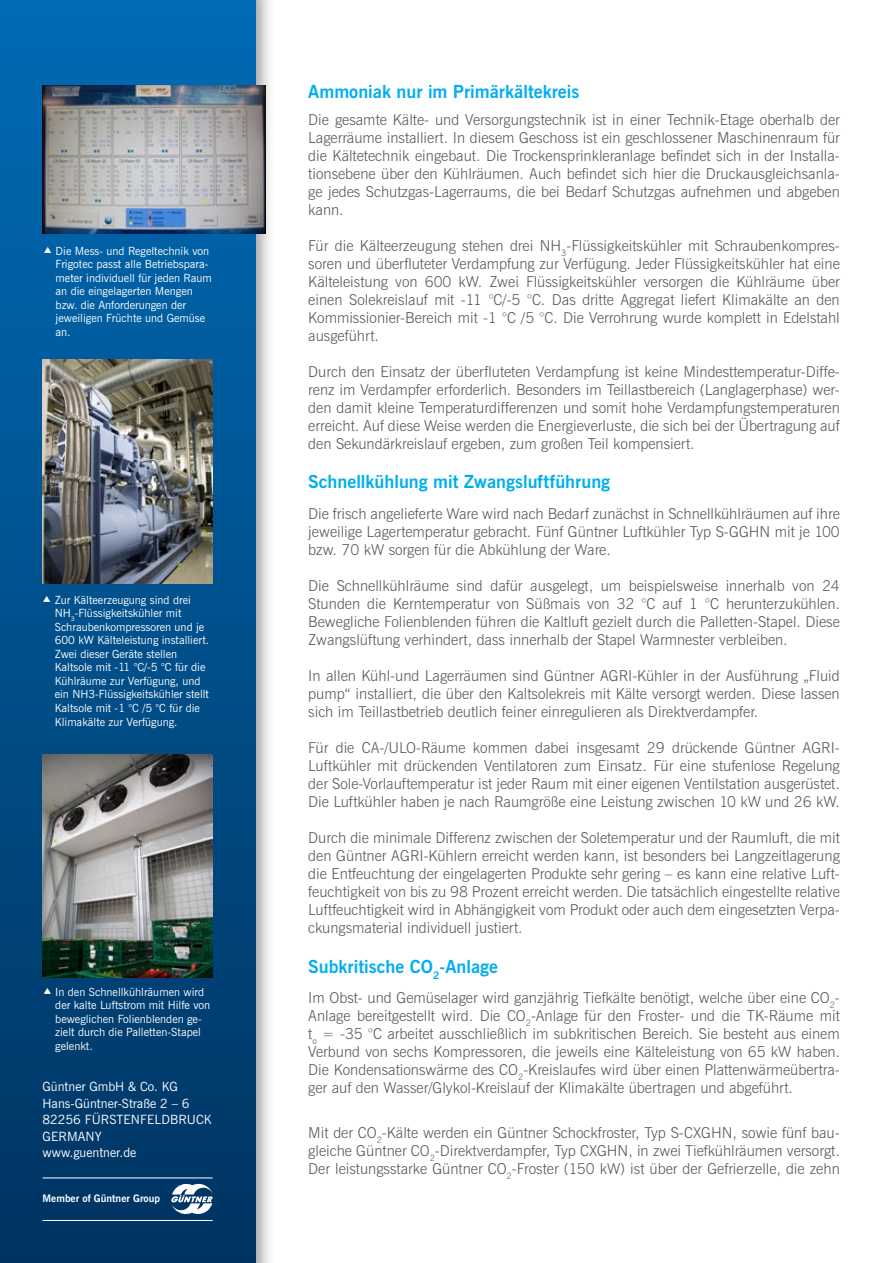
<style>
.page{position:relative;width:893px;height:1263px;background:#fff}
.page>*{position:absolute;margin:0;border:0;box-sizing:border-box;transform-origin:0 0}
.t1{font:700 18px "News Gothic";color:#00aeef}
.t2{font:300 15px/18px "News Gothic L";color:#58595b;text-align:justify}
.t3{font:12.75px/16.5px "News Gothic";color:#fff}
.t4{font:11.25px/13.5px "News Gothic";color:#fff}
.t5{font:700 10.35px "News Gothic";color:#fff}
</style>
<div class="page">
<div style="left:0;top:0;width:276px;height:1263px;background:#000;opacity:.38"></div>
<div style="left:0;top:0;width:255px;height:1263px;background:linear-gradient(to bottom,#026bb3,#023563)"></div>
<svg style="left:171px;top:1184px;width:42px;height:30px"></svg>
<hr style="left:43px;top:1220px;width:170px;height:1px;background:#fff">
<hr style="left:43px;top:1177px;width:170px;height:1px;background:#fff">
<img style="left:43px;top:360px;width:170px;height:224px">
<img style="left:43px;top:85px;width:223px;height:149px">
<img style="left:43px;top:754px;width:170px;height:224px">
<svg style="left:43px;top:596px;width:8px;height:6px"></svg>
<svg style="left:44px;top:987px;width:7px;height:7px"></svg>
<svg style="left:44px;top:246px;width:7px;height:7px"></svg>
<p class="t4" style="left:56px;top:244px;width:158px">Die Mess- und Regeltechnik von<br>Frigotec passt alle Betriebspara&shy;meter individuell für jeden Raum an die eingelagerten Mengen bzw. die Anforderungen der jeweiligen Früchte und Gemüse an.</p>
<p class="t4" style="left:55px;top:593px;width:156px">Zur Kälteerzeugung sind drei<br>NH<sub>3</sub>-Flüssigkeitskühler mit<br>Schraubenkompressoren und je<br>600 kW Kälteleistung installiert.<br>Zwei dieser Geräte stellen<br>Kaltsole mit -11 °C/-5 °C für die<br>Kühlräume zur Verfügung, und ein NH3-Flüssigkeitskühler stellt<br>Kaltsole mit -1 °C /5 °C für die<br>Klimakälte zur Verfügung.</p>
<p class="t4" style="left:55px;top:985px;width:156px">In den Schnellkühlräumen wird der kalte Luftstrom mit Hilfe von beweglichen Folienblenden ge&shy;zielt durch die Palletten-Stapel gelenkt.</p>
<p class="t3" style="left:43px;top:1079px;width:171px">Güntner GmbH &amp; Co. KG<br>Hans-Güntner-Straße 2 – 6<br>82256 FÜRSTENFELDBRUCK<br>GERMANY<br>www.guentner.de</p>
<p class="t5" style="left:43px;top:1192px;width:119px">Member of Güntner Group</p>
<p class="t1" style="left:308px;top:80px;width:273px">Ammoniak nur im Primärkältekreis</p>
<p class="t2" style="left:308px;top:110px;width:533px">Die gesamte Kälte- und Versorgungstechnik ist in einer Technik-Etage oberhalb der Lagerräume installiert. In diesem Geschoss ist ein geschlossener Maschinenraum für die Kältetechnik eingebaut. Die Trockensprinkleranlage befindet sich in der Installa&shy;tionsebene über den Kühlräumen. Auch befindet sich hier die Druckausgleichsanla&shy;ge jedes Schutzgas-Lagerraums, die bei Bedarf Schutzgas aufnehmen und abgeben kann.</p>
<p class="t2" style="left:308px;top:236px;width:533px">Für die Kälteerzeugung stehen drei NH<sub>3</sub>-Flüssigkeitskühler mit Schraubenkompres&shy;soren und überfluteter Verdampfung zur Verfügung. Jeder Flüssigkeitskühler hat eine Kälteleistung von 600 kW. Zwei Flüssigkeitskühler versorgen die Kühlräume über einen Solekreislauf mit -11 °C/-5 °C. Das dritte Aggregat liefert Klimakälte an den Kommissionier-Bereich mit -1 °C /5 °C. Die Verrohrung wurde komplett in Edelstahl ausgeführt.</p>
<p class="t2" style="left:308px;top:362px;width:533px">Durch den Einsatz der überfluteten Verdampfung ist keine Mindesttemperatur-Diffe&shy;renz im Verdampfer erforderlich. Besonders im Teillastbereich (Langlagerphase) wer&shy;den damit kleine Temperaturdifferenzen und somit hohe Verdampfungstemperaturen erreicht. Auf diese Weise werden die Energieverluste, die sich bei der Übertragung auf den Sekundärkreislauf ergeben, zum großen Teil kompensiert.</p>
<p class="t1" style="left:308px;top:470px;width:303px">Schnellkühlung mit Zwangsluftführung</p>
<p class="t2" style="left:308px;top:505px;width:533px">Die frisch angelieferte Ware wird nach Bedarf zunächst in Schnellkühlräumen auf ihre jeweilige Lagertemperatur gebracht. Fünf Güntner Luftkühler Typ S-GGHN mit je 100 bzw. 70 kW sorgen für die Abkühlung der Ware.</p>
<p class="t2" style="left:308px;top:577px;width:533px">Die Schnellkühlräume sind dafür ausgelegt, um beispielsweise innerhalb von 24<br>Stunden die Kerntemperatur von Süßmais von 32 °C auf 1 °C herunterzukühlen.<br>Bewegliche Folienblenden führen die Kaltluft gezielt durch die Palletten-Stapel. Diese Zwangslüftung verhindert, dass innerhalb der Stapel Warmnester verbleiben.</p>
<p class="t2" style="left:308px;top:667px;width:533px">In allen Kühl-und Lagerräumen sind Güntner AGRI-Kühler in der Ausführung „Fluid pump“ installiert, die über den Kaltsolekreis mit Kälte versorgt werden. Diese lassen sich im Teillastbetrieb deutlich feiner einregulieren als Direktverdampfer.</p>
<p class="t2" style="left:308px;top:739px;width:533px">Für die CA-/ULO-Räume kommen dabei insgesamt 29 drückende Güntner AGRI-Luftkühler mit drückenden Ventilatoren zum Einsatz. Für eine stufenlose Regelung der Sole-Vorlauftemperatur ist jeder Raum mit einer eigenen Ventilstation ausgerüstet.<br>Die Luftkühler haben je nach Raumgröße eine Leistung zwischen 10 kW und 26 kW.</p>
<p class="t2" style="left:308px;top:829px;width:533px">Durch die minimale Differenz zwischen der Soletemperatur und der Raumluft, die mit den Güntner AGRI-Kühlern erreicht werden kann, ist besonders bei Langzeitlagerung die Entfeuchtung der eingelagerten Produkte sehr gering – es kann eine relative Luft&shy;feuchtigkeit von bis zu 98 Prozent erreicht werden. Die tatsächlich eingestellte relative Luftfeuchtigkeit wird in Abhängigkeit vom Produkt oder auch dem eingesetzten Verpa&shy;ckungsmaterial individuell justiert.</p>
<p class="t1" style="left:308px;top:954px;width:191px">Subkritische CO<sub>2</sub>-Anlage</p>
<p class="t2" style="left:308px;top:989px;width:533px">Im Obst- und Gemüselager wird ganzjährig Tiefkälte benötigt, welche über eine CO<sub>2</sub>- Anlage bereitgestellt wird. Die CO<sub>2</sub>-Anlage für den Froster- und die TK-Räume mit t<sub>o</sub> = -35 °C arbeitet ausschließlich im subkritischen Bereich. Sie besteht aus einem Verbund von sechs Kompressoren, die jeweils eine Kälteleistung von 65 kW haben.<br>Die Kondensationswärme des CO<sub>2</sub>-Kreislaufes wird über einen Plattenwärmeübertra&shy;ger auf den Wasser/Glykol-Kreislauf der Klimakälte übertragen und abgeführt.</p>
<p class="t2" style="left:308px;top:1124px;width:533px">Mit der CO<sub>2</sub>-Kälte werden ein Güntner Schockfroster, Typ S-CXGHN, sowie fünf bau&shy;gleiche Güntner CO<sub>2</sub>-Direktverdampfer, Typ CXGHN, in zwei Tiefkühlräumen versorgt.<br>Der leistungsstarke Güntner CO<sub>2</sub>-Froster (150 kW) ist über der Gefrierzelle, die zehn</p>
</div>
